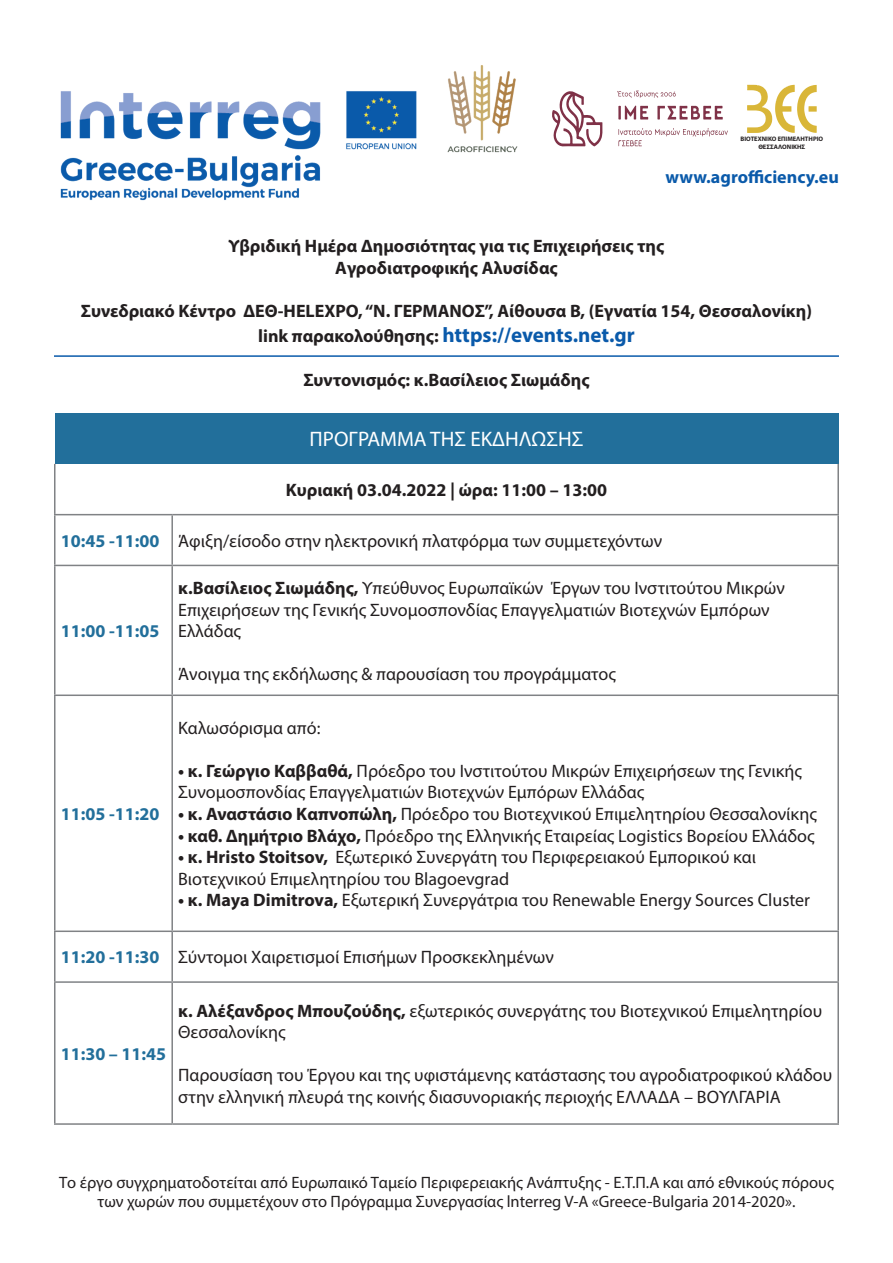
<style>
.page{position:relative;width:893px;height:1263px;background:#fff}
.page>*{position:absolute;margin:0;border:0;box-sizing:border-box;transform-origin:0 0}
.t1{font:700 21px "Myriad Pro";color:#0a5aaa}
.t2{font:21px "Myriad Pro";color:#fff}
.t3{font:18px/21.6px "Myriad Pro";color:#231f20}
.t4{font:700 18px "Myriad Pro";color:#231f20}
.t5{font:700 18px "Myriad Pro";color:#226f9b}
.t6{font:700 18px "Myriad Pro";color:#0a5aaa}
.t7{font:16.5px/19.8px "Myriad Pro";color:#231f20;text-align:center}
.t8{font:700 6.45px "Myriad Pro";color:#231f20}
.s1{font-size:18px;color:#231f20}
.s2{font-weight:700}
</style>
<div class="page">
<img style="left:60px;top:65px;width:458px;height:136px">
<svg style="left:552px;top:91px;width:51px;height:56px"></svg>
<svg style="left:657px;top:106px;width:66px;height:14px"></svg>
<svg style="left:618px;top:105px;width:31px;height:15px"></svg>
<svg style="left:618px;top:128px;width:110px;height:19px"></svg>
<svg style="left:617px;top:91px;width:59px;height:7px"></svg>
<hr style="left:54px;top:355px;width:785px;height:2px;background:#0a5aaa">
<div style="left:55px;top:413px;width:783px;height:51px;background:#226f9b"></div>
<hr style="left:54px;top:464px;width:2px;height:50px;background:#808285">
<hr style="left:837px;top:464px;width:2px;height:50px;background:#808285">
<hr style="left:54px;top:514px;width:118px;height:1px;background:#808285">
<hr style="left:54px;top:515px;width:2px;height:50px;background:#808285">
<hr style="left:172px;top:514px;width:667px;height:1px;background:#808285">
<hr style="left:171px;top:515px;width:2px;height:50px;background:#808285">
<hr style="left:837px;top:515px;width:2px;height:50px;background:#808285">
<hr style="left:54px;top:565px;width:118px;height:1px;background:#808285">
<hr style="left:54px;top:566px;width:2px;height:128px;background:#808285">
<hr style="left:172px;top:565px;width:667px;height:1px;background:#808285">
<hr style="left:171px;top:566px;width:2px;height:128px;background:#808285">
<hr style="left:837px;top:566px;width:2px;height:128px;background:#808285">
<hr style="left:54px;top:694px;width:118px;height:2px;background:#808285">
<hr style="left:54px;top:696px;width:2px;height:234px;background:#808285">
<hr style="left:172px;top:694px;width:667px;height:2px;background:#808285">
<hr style="left:171px;top:696px;width:2px;height:234px;background:#808285">
<hr style="left:837px;top:696px;width:2px;height:234px;background:#808285">
<hr style="left:54px;top:930px;width:118px;height:2px;background:#808285">
<hr style="left:54px;top:932px;width:2px;height:49px;background:#808285">
<hr style="left:172px;top:930px;width:667px;height:2px;background:#808285">
<hr style="left:171px;top:932px;width:2px;height:49px;background:#808285">
<hr style="left:837px;top:932px;width:2px;height:49px;background:#808285">
<hr style="left:54px;top:981px;width:118px;height:2px;background:#808285">
<hr style="left:54px;top:983px;width:2px;height:140px;background:#808285">
<hr style="left:172px;top:981px;width:667px;height:2px;background:#808285">
<hr style="left:171px;top:983px;width:2px;height:140px;background:#808285">
<hr style="left:837px;top:983px;width:2px;height:140px;background:#808285">
<hr style="left:54px;top:1123px;width:118px;height:2px;background:#808285">
<hr style="left:172px;top:1123px;width:667px;height:2px;background:#808285">
<svg style="left:747px;top:85px;width:70px;height:48px"></svg>
<p class="t8" style="left:740px;top:135px;width:84px">ΒΙΟΤΕΧΝΙΚΟ ΕΠΙΜΕΛΗΤΗΡΙΟ</p>
<p class="t8" style="left:758px;top:143px;width:49px">ΘΕΣΣΑΛΟΝΙΚΗΣ</p>
<p class="t6" style="left:665px;top:165px;width:175px">www.agrofficiency.eu</p>
<p class="t4" style="left:229px;top:235px;width:437px">Υβριδική Ημέρα Δημοσιότητας για τις Επιχειρήσεις της</p>
<p class="t4" style="left:335px;top:256px;width:224px">Αγροδιατροφικής Αλυσίδας</p>
<p class="t4" style="left:81px;top:299px;width:733px">Συνεδριακό Κέντρο ΔΕΘ-HELEXPO, “Ν. ΓΕΡΜΑΝΟΣ”, Αίθουσα Β, (Εγνατία 154, Θεσσαλονίκη)</p>
<p class="t1" style="left:258px;top:322px;width:378px"><span class="s1">link παρακολούθησης:</span> https://events.net.gr</p>
<p class="t4" style="left:303px;top:368px;width:288px">Συντονισμός: κ.Βασίλειος Σιωμάδης</p>
<p class="t2" style="left:310px;top:426px;width:275px">ΠΡΟΓΡΑΜΜΑ ΤΗΣ ΕΚΔΗΛΩΣΗΣ</p>
<p class="t4" style="left:286px;top:478px;width:323px">Κυριακή 03.04.2022 | ώρα: 11:00 – 13:00</p>
<p class="t5" style="left:61px;top:529px;width:100px">10:45 -11:00</p>
<p class="t3" style="left:178px;top:530px;width:485px">Άφιξη/είσοδο στην ηλεκτρονική πλατφόρμα των συμμετεχόντων</p>
<p class="t5" style="left:61px;top:619px;width:100px">11:00 -11:05</p>
<p class="t5" style="left:61px;top:802px;width:100px">11:05 -11:20</p>
<p class="t3" style="left:178px;top:577px;width:608px"><span class="s2">κ.Βασίλειος Σιωμάδης,</span> Υπεύθυνος Ευρωπαϊκών Έργων του Ινστιτούτου Μικρών<br>Επιχειρήσεων της Γενικής Συνομοσπονδίας Επαγγελματιών Βιοτεχνών Εμπόρων<br>Ελλάδας</p>
<p class="t3" style="left:178px;top:663px;width:439px">Άνοιγμα της εκδήλωσης &amp; παρουσίαση του προγράμματος</p>
<p class="t3" style="left:178px;top:716px;width:144px">Καλωσόρισμα από:</p>
<p class="t3" style="left:178px;top:760px;width:625px"><span class="s2">• κ. Γεώργιο Καββαθά,</span> Πρόεδρο του Ινστιτούτου Μικρών Επιχειρήσεων της Γενικής<br>Συνομοσπονδίας Επαγγελματιών Βιοτεχνών Εμπόρων Ελλάδας</p>
<p class="t3" style="left:178px;top:803px;width:640px"><span class="s2">• κ. Αναστάσιο Καπνοπώλη,</span> Πρόεδρο του Βιοτεχνικού Επιμελητηρίου Θεσσαλονίκης</p>
<p class="t3" style="left:178px;top:824px;width:638px"><span class="s2">• καθ. Δημήτριο Βλάχο,</span> Πρόεδρο της Ελληνικής Εταιρείας Logistics Βορείου Ελλάδος</p>
<p class="t3" style="left:178px;top:846px;width:579px"><span class="s2">• κ. Hristo Stoitsov,</span> Εξωτερικό Συνεργάτη του Περιφερειακού Εμπορικού και<br>Βιοτεχνικού Επιμελητηρίου του Blagoevgrad</p>
<p class="t3" style="left:178px;top:889px;width:633px"><span class="s2">• κ. Maya Dimitrova,</span> Εξωτερική Συνεργάτρια του Renewable Energy Sources Cluster</p>
<p class="t5" style="left:61px;top:946px;width:100px">11:20 -11:30</p>
<p class="t3" style="left:178px;top:946px;width:377px">Σύντομοι Χαιρετισμοί Επισήμων Προσκεκλημένων</p>
<p class="t5" style="left:61px;top:1042px;width:107px">11:30 – 11:45</p>
<p class="t3" style="left:178px;top:999px;width:645px"><span class="s2">κ. Αλέξανδρος Μπουζούδης,</span> εξωτερικός συνεργάτης του Βιοτεχνικού Επιμελητηρίου<br>Θεσσαλονίκης</p>
<p class="t3" style="left:178px;top:1064px;width:656px">Παρουσίαση του Έργου και της υφιστάμενης κατάστασης του αγροδιατροφικού κλάδου στην ελληνική πλευρά της κοινής διασυνοριακής περιοχής ΕΛΛΑΔΑ – ΒΟΥΛΓΑΡΙΑ</p>
<p class="t7" style="left:59px;top:1172px;width:776px">Το έργο συγχρηματοδοτείται από Ευρωπαικό Ταμείο Περιφερειακής Ανάπτυξης - Ε.Τ.Π.Α και από εθνικούς πόρους των χωρών που συμμετέχουν στο Πρόγραμμα Συνεργασίας lnterreg V-A «Greece-Bulgaria 2014-2020».</p>
</div>
